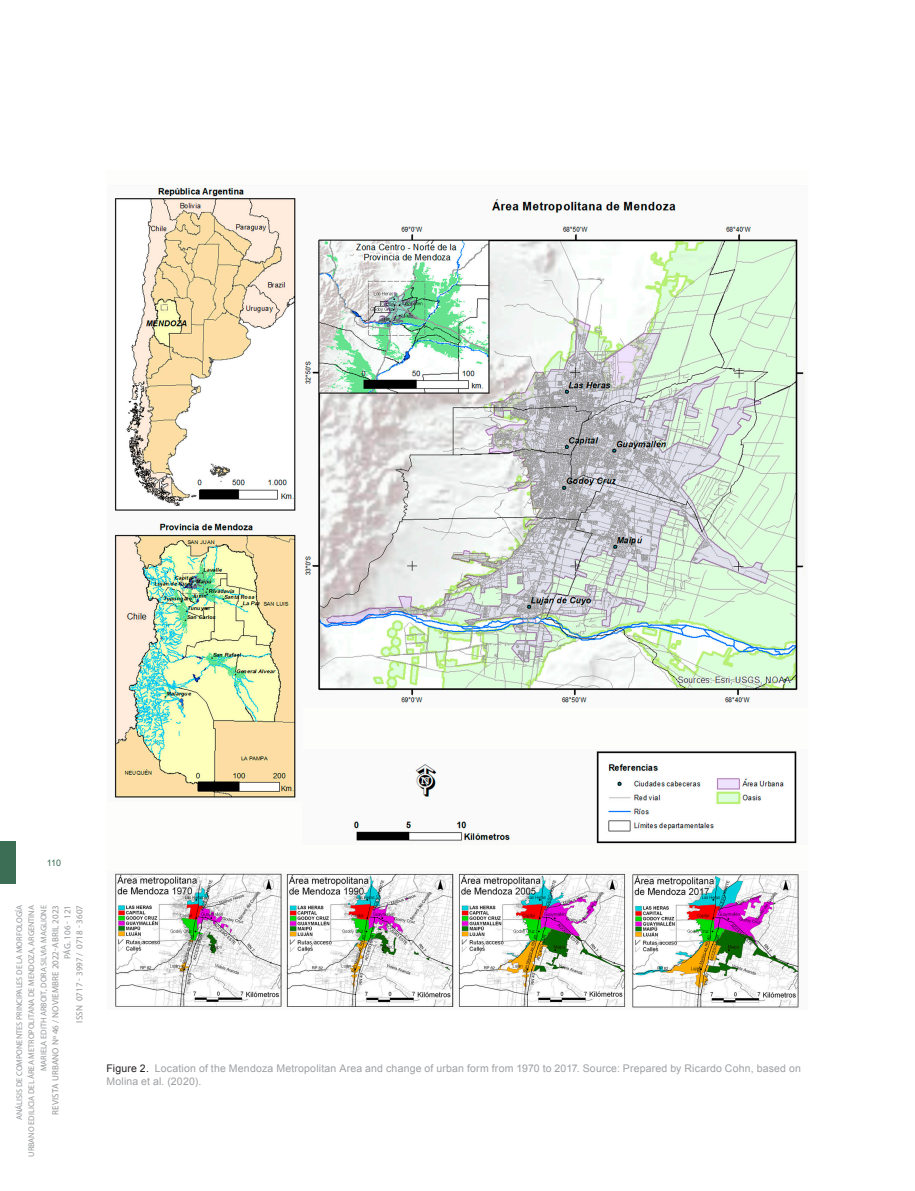
<style>
.page{position:relative;width:915px;height:1191px;background:#fff}
.page>*{position:absolute;margin:0;border:0;box-sizing:border-box;transform-origin:0 0}
._13_Pie_Foto{font:10.5px/12.6px "Arial";letter-spacing:.02em;color:#9d9fa2}
.t1{font:9px/12px "Myriad Pro";letter-spacing:.01em;color:#939598;text-align:right}
.t2{font:9px "Arial";color:#3b6e55}
.t3{font:8.25px/12px "Myriad Pro";color:#939598;text-align:right}
.s1{color:#231f20}
</style>
<div class="page">
<div style="left:0;top:841px;width:16px;height:42px;background:#3b6e55"></div>
<div style="left:106px;top:170px;width:702px;height:839px;background:#fdfdfb"></div>
<img style="left:114px;top:187px;width:182px;height:611px">
<img style="left:115px;top:873px;width:684px;height:135px">
<img style="left:305px;top:199px;width:500px;height:504px">
<img style="left:353px;top:751px;width:444px;height:93px">
<p class="t2" style="left:47px;top:856px;width:16px">110</p>
<p class="t3" style="left:13px;top:1156px;width:253px;rotate:-90deg">ANÁLISIS DE COMPONENTES PRINCIPALES DE LA MORFOLOGÍA<br>URBANO EDILICIA DEL ÁREA METROPOLITANA DE MENDOZA, ARGENTINA<br>MARIELA EDITH ARBOIT, DORA SILVIA MAGLIONE</p>
<p class="t1" style="left:49px;top:1114px;width:211px;rotate:-90deg">REVISTA URBANO Nº 46 / NOVIEMBRE 2022-ABRIL 2023<br>PÁG. 106 - 121<br>ISSN 0717 - 3997 / 0718 - 3607</p>
<p class="_13_Pie_Foto" style="left:106px;top:1062px;width:695px"><span class="s1">Figure 2.</span> Location of the Mendoza Metropolitan Area and change of urban form from 1970 to 2017. Source: Prepared by Ricardo Cohn, based on<br>Molina et al. (2020).</p>
</div>
